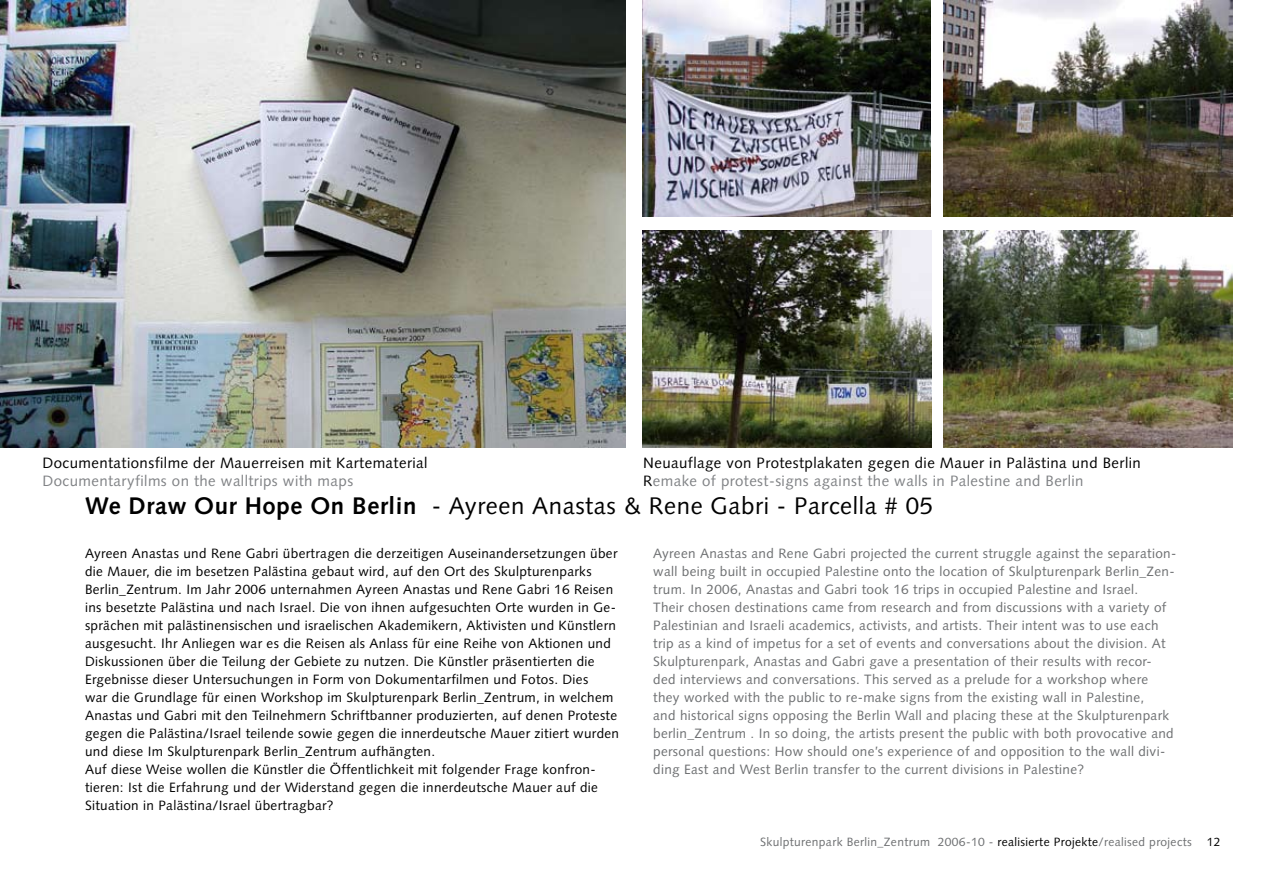
<style>
.page{position:relative;width:1263px;height:893px;background:#fff}
.page>*{position:absolute;margin:0;border:0;box-sizing:border-box;transform-origin:0 0}
.t1{font:24px "Syntax";letter-spacing:.025em;color:#000}
.t2{font:15px/18px "Syntax";letter-spacing:.03em;color:#000}
.t3{font:15px "Syntax";letter-spacing:.03em;color:#808285}
.t4{font:13.5px/18px "Syntax";letter-spacing:.025em;color:#000}
.t5{font:13.5px/18px "Syntax";letter-spacing:.025em;color:#6d6f71}
.t6{font:12px "Syntax";letter-spacing:.03em;color:#6d6f71}
.t7{font:12px "Syntax";color:#000}
.s1{font-weight:700}
.s2{color:#808285}
.s3{color:#000}
</style>
<div class="page">
<img style="left:0;top:0;width:625px;height:448px">
<img style="left:944px;top:0;width:289px;height:217px">
<img style="left:642px;top:0;width:289px;height:217px">
<img style="left:944px;top:231px;width:289px;height:217px">
<img style="left:642px;top:231px;width:289px;height:217px">
<p class="t2" style="left:43px;top:454px;width:386px">Documentationsfilme der Mauerreisen mit Kartematerial</p>
<p class="t3" style="left:43px;top:472px;width:312px">Documentaryfilms on the walltrips with maps</p>
<h1 class="t1" style="left:85px;top:492px;width:849px"><span class="s1">We Draw Our Hope On Berlin</span> - Ayreen Anastas &amp; Rene Gabri - Parcella # 05</h1>
<p class="t2" style="left:643px;top:454px;width:499px">Neuauflage von Protestplakaten gegen die Mauer in Palästina und Berlin<br>R<span class="s2">emake of protest-signs against the walls in Palestine and Berlin</span></p>
<p class="t4" style="left:85px;top:544px;width:535px">Ayreen Anastas und Rene Gabri übertragen die derzeitigen Auseinandersetzungen über die Mauer, die im besetzen Palästina gebaut wird, auf den Ort des Skulpturenparks Berlin_Zentrum. Im Jahr 2006 unternahmen Ayreen Anastas und Rene Gabri 16 Reisen ins besetzte Palästina und nach Israel. Die von ihnen aufgesuchten Orte wurden in Ge&shy;sprächen mit palästinensischen und israelischen Akademikern, Aktivisten und Künstlern ausgesucht. Ihr Anliegen war es die Reisen als Anlass für eine Reihe von Aktionen und Diskussionen über die Teilung der Gebiete zu nutzen. Die Künstler präsentierten die Ergebnisse dieser Untersuchungen in Form von Dokumentarfilmen und Fotos. Dies<br>war die Grundlage für einen Workshop im Skulpturenpark Berlin_Zentrum, in welchem Anastas und Gabri mit den Teilnehmern Schriftbanner produzierten, auf denen Proteste gegen die Palästina/Israel teilende sowie gegen die innerdeutsche Mauer zitiert wurden und diese Im Skulpturenpark Berlin_Zentrum aufhängten.<br>Auf diese Weise wollen die Künstler die Öffentlichkeit mit folgender Frage konfron&shy;tieren: Ist die Erfahrung und der Widerstand gegen die innerdeutsche Mauer auf die Situation in Palästina/Israel übertragbar?</p>
<p class="t5" style="left:653px;top:544px;width:525px">Ayreen Anastas and Rene Gabri projected the current struggle against the separation&shy;wall being built in occupied Palestine onto the location of Skulpturenpark Berlin_Zen&shy;trum. In 2006, Anastas and Gabri took 16 trips in occupied Palestine and Israel.<br>Their chosen destinations came from research and from discussions with a variety of Palestinian and Israeli academics, activists, and artists. Their intent was to use each trip as a kind of impetus for a set of events and conversations about the division. At Skulpturenpark, Anastas and Gabri gave a presentation of their results with recor&shy;ded interviews and conversations. This served as a prelude for a workshop where they worked with the public to re-make signs from the existing wall in Palestine,<br>and historical signs opposing the Berlin Wall and placing these at the Skulpturenpark berlin_Zentrum . In so doing, the artists present the public with both provocative and personal questions: How should one’s experience of and opposition to the wall divi&shy;ding East and West Berlin transfer to the current divisions in Palestine?</p>
<p class="t6" style="left:760px;top:835px;width:433px">Skulpturenpark Berlin_Zentrum 2006-10 - <span class="s3">realisierte Projekte</span>/realised projects</p>
<p class="t7" style="left:1207px;top:835px;width:15px">12</p>
</div>
